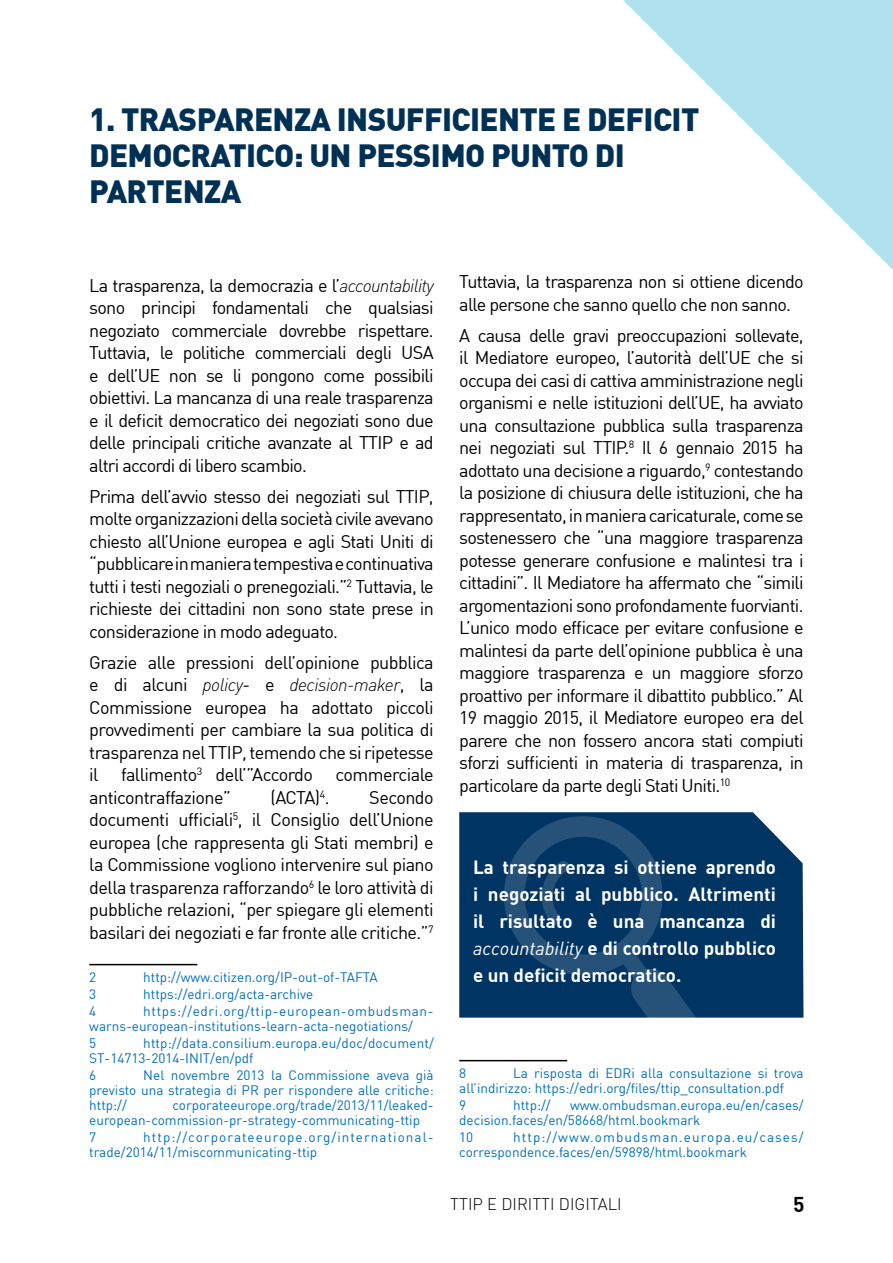
<style>
.page{position:relative;width:893px;height:1263px;background:#fff}
.page>*{position:absolute;margin:0;border:0;box-sizing:border-box;transform-origin:0 0}
.t1{font:900 31.5px/36px "DIN";letter-spacing:-.02em;color:#003155}
.t2{font:700 21px "DIN";color:#000}
.t3{font:700 18.75px/27px "DIN";color:#fff;text-align:justify}
.t4{font:18px/22.5px "DIN";letter-spacing:-.04em;color:#000;text-align:justify}
.t5{font:300 16.5px "DIN";color:#000}
.t6{font:13.5px/15px "DIN";color:#006fba}
.t7{font:13.5px/15px "DIN";letter-spacing:.065em;color:#006fba}
.s1{font-weight:300;font-style:italic}
.s2{font-weight:400;font-style:italic}
</style>
<div class="page">
<svg style="left:623px;top:0;width:270px;height:270px"></svg>
<hr style="left:89px;top:964px;width:108px;height:1px;background:#000">
<hr style="left:459px;top:1060px;width:108px;height:1px;background:#000">
<svg style="left:459px;top:812px;width:344px;height:205px;background:#0d3f6a"></svg>
<svg style="left:493px;top:812px;width:220px;height:250px;fill:#003462"></svg>
<svg style="left:536px;top:857px;width:37px;height:71px;background:#0a3c68"></svg>
<h1 class="t1" style="left:89px;top:100px;width:612px">1. TRASPARENZA INSUFFICIENTE E DEFICIT<br>DEMOCRATICO: UN PESSIMO PUNTO DI<br>PARTENZA</h1>
<p class="t4" style="left:89px;top:274px;width:346px">La trasparenza, la democrazia e l’<span class="s1">accountability </span>sono principi fondamentali che qualsiasi negoziato commerciale dovrebbe rispettare.<br>Tuttavia, le politiche commerciali degli USA e dell’UE non se li pongono come possibili obiettivi. La mancanza di una reale trasparenza e il deficit democratico dei negoziati sono due delle principali critiche avanzate al TTIP e ad altri accordi di libero scambio.</p>
<p class="t4" style="left:89px;top:485px;width:346px">Prima dell’avvio stesso dei negoziati sul TTIP, molte organizzazioni della società civile avevano chiesto all’Unione europea e agli Stati Uniti di “pubblicare in maniera tempestiva e continuativa tutti i testi negoziali o prenegoziali.”<sup>2</sup> Tuttavia, le richieste dei cittadini non sono state prese in considerazione in modo adeguato.</p>
<p class="t4" style="left:89px;top:651px;width:346px">Grazie alle pressioni dell’opinione pubblica e di alcuni <span class="s1">policy</span>- e <span class="s1">decision-maker</span>, la Commissione europea ha adottato piccoli provvedimenti per cambiare la sua politica di trasparenza nel TTIP, temendo che si ripetesse il</p>
<p class="t4" style="left:121px;top:763px;width:193px">fallimento<sup>3</sup> dell’”Accordo</p>
<p class="t4" style="left:336px;top:763px;width:100px">commerciale</p>
<p class="t4" style="left:89px;top:786px;width:143px">anticontraffazione”</p>
<p class="t4" style="left:271px;top:786px;width:61px">(ACTA)<sup>4</sup>.</p>
<p class="t4" style="left:89px;top:786px;width:346px;text-indent:280px">Secondo documenti ufficiali<sup>5</sup>, il Consiglio dell’Unione europea (che rappresenta gli Stati membri) e la Commissione vogliono intervenire sul piano della trasparenza rafforzando<sup>6</sup> le loro attività di pubbliche relazioni, “per spiegare gli elementi basilari dei negoziati e far fronte alle critiche.”<sup>7</sup></p>
<p class="t6" style="left:89px;top:969px;width:9px">2</p>
<p class="t6" style="left:143px;top:969px;width:236px">http://www.citizen.org/IP-out-of-TAFTA</p>
<p class="t6" style="left:89px;top:986px;width:9px">3</p>
<p class="t6" style="left:143px;top:986px;width:171px">https://edri.org/acta-archive</p>
<p class="t6" style="left:89px;top:1003px;width:9px">4</p>
<p class="t6" style="left:89px;top:1003px;width:346px;text-indent:54px">https://edri.org/ttip-european-ombudsman&shy;warns-european-institutions-learn-acta-negotiations/</p>
<p class="t6" style="left:89px;top:1035px;width:9px">5</p>
<p class="t6" style="left:89px;top:1035px;width:346px;text-indent:54px">http://data.consilium.europa.eu/doc/document/<br>ST-14713-2014-INIT/en/pdf</p>
<p class="t6" style="left:89px;top:1067px;width:9px">6</p>
<p class="t6" style="left:89px;top:1067px;width:346px;text-align:justify;text-indent:54px">Nel novembre 2013 la Commissione aveva già previsto una strategia di PR per rispondere alle critiche: http://</p>
<p class="t6" style="left:89px;top:1097px;width:346px;text-indent:83px">corporateeurope.org/trade/2013/11/leaked&shy;european-commission-pr-strategy-communicating-ttip</p>
<p class="t6" style="left:89px;top:1129px;width:9px">7</p>
<p class="t7" style="left:89px;top:1129px;width:346px;text-indent:54px">http://corporateeurope.org/international&shy;trade/2014/11/miscommunicating-ttip</p>
<p class="t4" style="left:459px;top:270px;width:346px">Tuttavia, la trasparenza non si ottiene dicendo alle persone che sanno quello che non sanno.</p>
<p class="t4" style="left:459px;top:324px;width:346px">A causa delle gravi preoccupazioni sollevate, il Mediatore europeo, l’autorità dell’UE che si occupa dei casi di cattiva amministrazione negli organismi e nelle istituzioni dell’UE, ha avviato una consultazione pubblica sulla trasparenza nei negoziati sul TTIP.<sup>8</sup> Il 6 gennaio 2015 ha adottato una decisione a riguardo,<sup>9</sup> contestando la posizione di chiusura delle istituzioni, che ha rappresentato, in maniera caricaturale, come se sostenessero che “una maggiore trasparenza potesse generare confusione e malintesi tra i cittadini”. Il Mediatore ha affermato che “simili argomentazioni sono profondamente fuorvianti.<br>L’unico modo efficace per evitare confusione e malintesi da parte dell’opinione pubblica è una maggiore trasparenza e un maggiore sforzo proattivo per informare il dibattito pubblico.” Al 19 maggio 2015, il Mediatore europeo era del parere che non fossero ancora stati compiuti sforzi sufficienti in materia di trasparenza, in particolare da parte degli Stati Uniti.<sup>10</sup></p>
<p class="t3" style="left:473px;top:852px;width:304px">La trasparenza si ottiene aprendo i negoziati al pubblico. Altrimenti il risultato è una mancanza di <span class="s2">accountability</span> e di controllo pubblico e un deficit democratico.</p>
<p class="t6" style="left:459px;top:1065px;width:9px">8</p>
<p class="t6" style="left:459px;top:1065px;width:346px;text-indent:54px">La risposta di EDRi alla consultazione si trova all’indirizzo: https://edri.org/files/ttip_consultation.pdf</p>
<p class="t6" style="left:459px;top:1097px;width:9px">9</p>
<p class="t6" style="left:513px;top:1097px;width:39px">http://</p>
<p class="t6" style="left:459px;top:1097px;width:346px;text-indent:111px">www.ombudsman.europa.eu/en/cases/ decision.faces/en/58668/html.bookmark</p>
<p class="t6" style="left:459px;top:1129px;width:16px">10</p>
<p class="t6" style="left:459px;top:1129px;width:346px;text-indent:54px">http://www.ombudsman.europa.eu/cases/ correspondence.faces/en/59898/html.bookmark</p>
<p class="t5" style="left:450px;top:1194px;width:173px">TTIP E DIRITTI DIGITALI</p>
<p class="t2" style="left:793px;top:1190px;width:13px">5</p>
</div>
